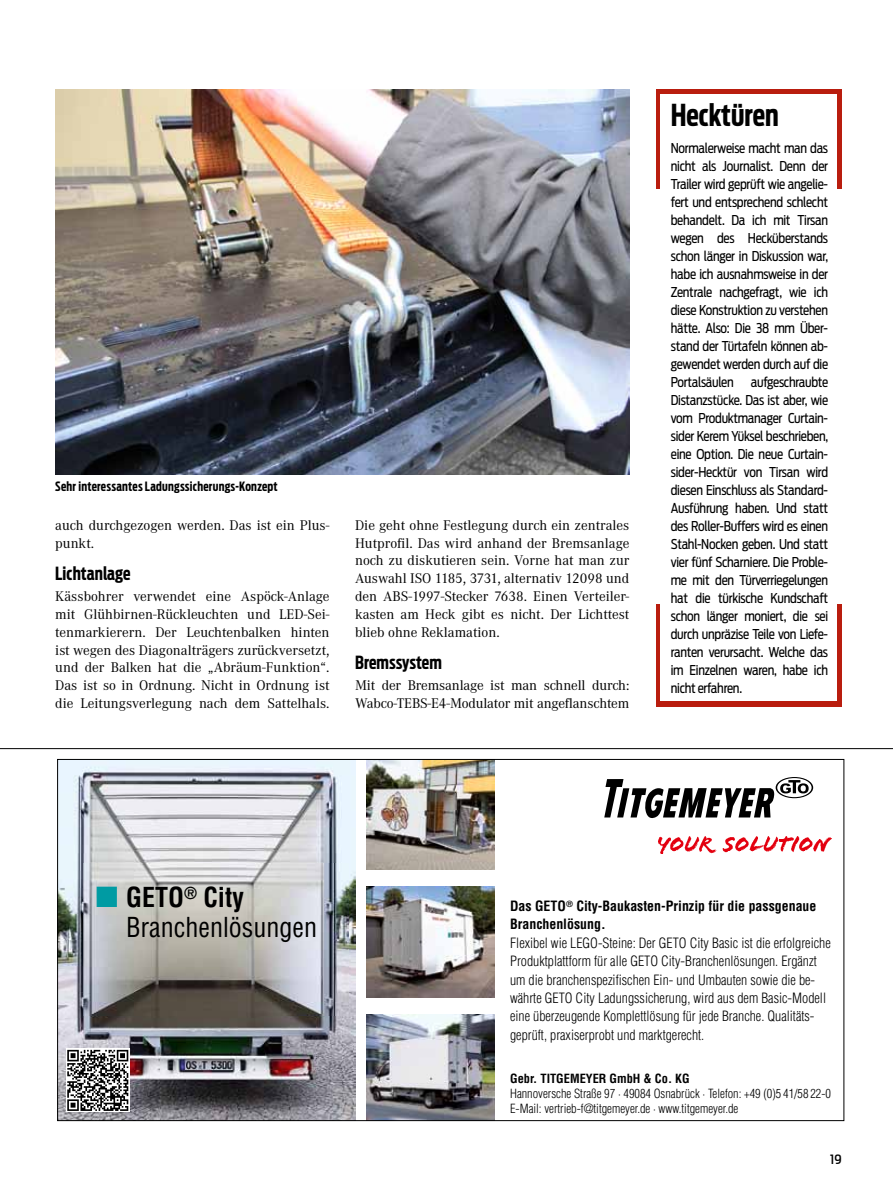
<style>
.page{position:relative;width:893px;height:1191px;background:#fff}
.page>*{position:absolute;margin:0;border:0;box-sizing:border-box;transform-origin:0 0}
.t1{font:700 30px "Antenna Extra Cond";color:#000}
.t2{font:condensed 26.85px/30.8px "Helvetica Com";color:#000}
.t3{font:700 18px "Antenna Extra Cond";letter-spacing:.005em;color:#000}
.t4{font:14.55px/17.9px "Corporate A";color:#000}
.t5{font:300 condensed 13.8px/18.3px "Helvetica Com";color:#000}
.t6{font:700 condensed 13.8px/18.3px "Helvetica Com";color:#000}
.t7{font:13.5px/18px "Antenna Cond";letter-spacing:-.02em;color:#000;text-align:justify;scale:.95 1}
.t8{font:700 12.75px "Antenna Extra Cond";letter-spacing:.02em;color:#000}
.t9{font:500 12.75px "Antenna Cond";color:#000}
.t10{font:300 condensed 12.3px/15px "Helvetica Com";color:#000}
.t11{font:700 condensed 12.3px "Helvetica Com";color:#000}
.s1{color:#009ba3}
.s2{font-weight:700}
</style>
<div class="page">
<svg style="left:656px;top:89px;width:186px;height:100px;background:#c23a2d"></svg>
<img style="left:59px;top:761px;width:296px;height:357px">
<img style="left:83px;top:864px;width:266px;height:151px">
<img style="left:658px;top:836px;width:173px;height:17px">
<svg style="left:604px;top:777px;width:209px;height:41px"></svg>
<svg style="left:66px;top:1048px;width:64px;height:64px"></svg>
<svg style="left:67px;top:1049px;width:61px;height:62px"></svg>
<img style="left:367px;top:761px;width:127px;height:109px">
<img style="left:367px;top:1014px;width:127px;height:104px">
<img style="left:367px;top:887px;width:127px;height:110px">
<hr style="left:0;top:748px;width:893px;height:1px;background:#000">
<img style="left:55px;top:89px;width:574px;height:385px">
<div style="left:656px;top:604px;width:186px;height:102px;background:#b91d0e"></div>
<div style="left:661px;top:95px;width:176px;height:606px;background:#fff"></div>
<p class="t8" style="left:55px;top:478px;width:224px">Sehr interessantes Ladungssicherungs-Konzept</p>
<p class="t4" style="left:55px;top:516px;width:276px">auch durchgezogen werden. Das ist ein Plus&shy;punkt.</p>
<h3 class="t3" style="left:55px;top:562px;width:77px">Lichtanlage</h3>
<p class="t4" style="left:55px;top:587px;width:276px;text-align:justify">Kässbohrer verwendet eine Aspöck-Anlage mit Glühbirnen-Rückleuchten und LED-Sei&shy;tenmarkierern. Der Leuchtenbalken hinten ist wegen des Diagonalträgers zurückversetzt, und der Balken hat die „Abräum-Funktion“.<br>Das ist so in Ordnung. Nicht in Ordnung ist die Leitungsverlegung nach dem Sattelhals.</p>
<p class="t4" style="left:355px;top:516px;width:276px;text-align:justify">Die geht ohne Festlegung durch ein zentrales Hutprofil. Das wird anhand der Bremsanlage noch zu diskutieren sein. Vorne hat man zur Auswahl ISO 1185, 3731, alternativ 12098 und den ABS-1997-Stecker 7638. Einen Verteiler&shy;kasten am Heck gibt es nicht. Der Lichttest blieb ohne Reklamation.</p>
<h3 class="t3" style="left:355px;top:651px;width:88px">Bremssystem</h3>
<p class="t4" style="left:355px;top:677px;width:276px">Mit der Bremsanlage ist man schnell durch:<br>Wabco-TEBS-E4-Modulator mit angeflanschtem</p>
<h1 class="t1" style="left:671px;top:98px;width:109px">Hecktüren</h1>
<p class="t7" style="left:671px;top:139px;width:167px">Normalerweise macht man das nicht als Journalist. Denn der Trailer wird geprüft wie angelie&shy;fert und entsprechend schlecht behandelt. Da ich mit Tirsan wegen des Hecküberstands schon länger in Diskussion war, habe ich ausnahmsweise in der Zentrale nachgefragt, wie ich diese Konstruktion zu verstehen hätte. Also: Die 38 mm Über&shy;stand der Türtafeln können ab&shy;gewendet werden durch auf die Portalsäulen</p>
<p class="t7" style="left:671px;top:373px;width:167px;text-indent:80px">aufgeschraubte Distanzstücke. Das ist aber, wie vom Produktmanager Curtain&shy;sider Kerem Yüksel beschrieben, eine Option. Die neue Curtain&shy;sider-Hecktür von Tirsan wird diesen Einschluss als Standard-Ausführung haben. Und statt des Roller-Buffers wird es einen Stahl-Nocken geben. Und statt vier fünf Scharniere. Die Proble&shy;me mit den Türverriegelungen hat die türkische Kundschaft schon länger moniert, die sei durch unpräzise Teile von Liefe&shy;ranten verursacht. Welche das im Einzelnen waren, habe ich nicht erfahren.</p>
<h2 class="t2" style="left:126px;top:881px;width:192px;text-indent:-30px"><span class="s1">■</span> <span class="s2">GETO</span><sup>®</sup> <span class="s2">City<br></span>Branchenlösungen</h2>
<p class="t6" style="left:510px;top:896px;width:308px">Das GETO<sup>®</sup> City-Baukasten-Prinzip für die passgenaue<br>Branchenlösung.</p>
<p class="t5" style="left:510px;top:933px;width:322px">Flexibel wie LEGO-Steine: Der GETO City Basic ist die erfolgreiche Produktplattform für alle GETO City-Branchenlösungen. Ergänzt um die branchenspezifischen Ein- und Umbauten sowie die be&shy;währte GETO City Ladungssicherung, wird aus dem Basic-Modell eine überzeugende Komplettlösung für jede Branche. Qualitäts&shy;geprüft, praxiserprobt und marktgerecht.</p>
<p class="t11" style="left:510px;top:1070px;width:181px">Gebr. TITGEMEYER GmbH &amp; Co. KG</p>
<p class="t10" style="left:510px;top:1085px;width:322px">Hannoversche Straße 97 · 49084 Osnabrück · Telefon: +49 (0)5 41/58 22-0<br>E-Mail: vertrieb-f@titgemeyer.de · www.titgemeyer.de</p>
<p class="t9" style="left:830px;top:1152px;width:13px">19</p>
</div>
